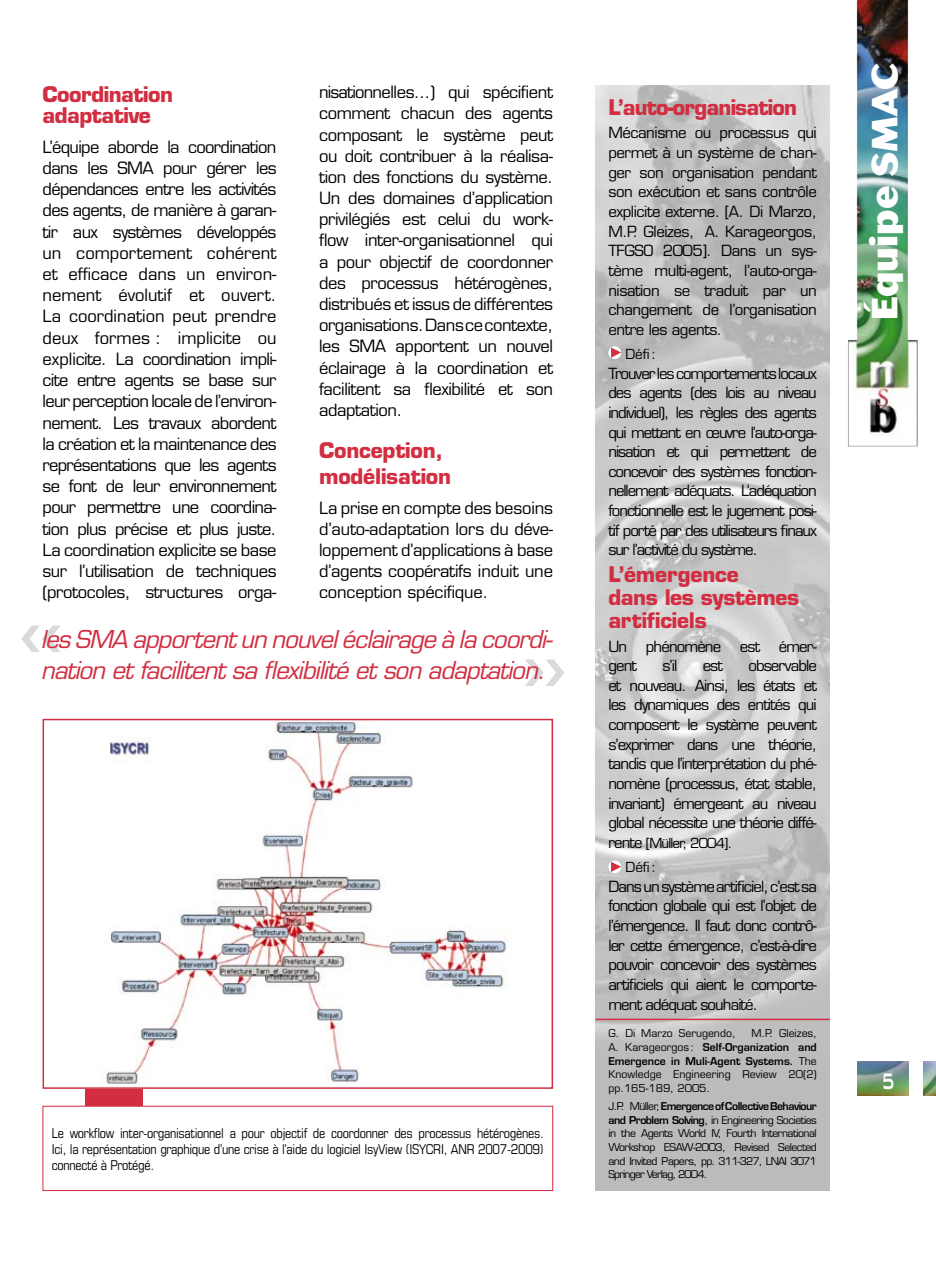
<style>
.page{position:relative;width:936px;height:1276px;background:#fff}
.page>*{position:absolute;margin:0;border:0;box-sizing:border-box;transform-origin:0 0}
.t1{font:500 90px "Bank Gothic BT";color:#d9dadb}
.t2{font:800 36px "Cosmos";color:#fff}
.t3{font:italic 24px/31.5px "Eurostile";letter-spacing:-.04em;color:#d22d40}
.t4{font:700 21px/22.6px "Eurostile";letter-spacing:-.02em;color:#d22d40}
.t5{font:700 21px "Eurostile";letter-spacing:-.04em;color:#d22d40}
.t6{font:16.5px/21.1px "Eurostile";letter-spacing:-.025em;color:#000;text-align:justify}
.t7{font:15px/19.6px "Eurostile";letter-spacing:-.06em;color:#000;text-align:justify}
.t8{font:condensed 13.5px/16.2px "Eurostile";letter-spacing:-.02em;color:#000;text-align:justify}
.t9{font:13.5px/23.9px "Eurostile";letter-spacing:-.06em;color:#000}
.t10{font:10.5px/13.6px "Eurostile";color:#000;text-align:justify}
.s1{font-size:15px}
.s2{font-weight:600}
</style>
<div class="page">
<img style="left:923px;top:1061px;width:12px;height:34px">
<img style="left:857px;top:1061px;width:51px;height:34px">
<img style="left:848px;top:0;width:69px;height:446px">
<div style="left:85px;top:961px;width:58px;height:218px;background:#d22d40"></div>
<div style="left:43px;top:1106px;width:509px;height:84px;background:#fff"></div>
<div style="left:43px;top:1106px;width:510px;height:85px;border:1px solid #d22d40"></div>
<img style="left:85px;top:722px;width:421px;height:364px">
<div style="left:43px;top:719px;width:510px;height:370px;border:2px solid #d22d40"></div>
<img style="left:596px;top:85px;width:233px;height:1106px">
<svg style="left:608px;top:860px;width:13px;height:13px"></svg>
<svg style="left:611px;top:862px;width:10px;height:10px"></svg>
<svg style="left:608px;top:346px;width:13px;height:13px"></svg>
<svg style="left:611px;top:347px;width:10px;height:11px"></svg>
<hr style="left:595px;top:1018px;width:234px;height:2px;background:#d22d40">
<svg style="left:883px;top:1073px;width:10px;height:16px"></svg>
<p class="t4" style="left:43px;top:83px;width:132px;line-height:21.1px">Coordination adaptative</p>
<p class="t6" style="left:43px;top:136px;width:235px">L’équipe aborde la coordination dans les SMA pour gérer les dépendances entre les activités des agents, de manière à garan&shy;tir aux systèmes développés un comportement cohérent et efficace dans un environ&shy;nement évolutif et ouvert.<br>La coordination peut prendre deux formes : implicite ou explicite. La coordination impli&shy;cite entre agents se base sur leur perception locale de l’environ&shy;nement. Les travaux abordent la création et la maintenance des représentations que les agents se font de leur environnement pour permettre une coordina&shy;tion plus précise et plus juste.<br>La coordination explicite se base sur l’utilisation de techniques (protocoles, structures orga-</p>
<p class="t6" style="left:319px;top:82px;width:235px">nisationnelles...) qui spécifient comment chacun des agents composant le système peut ou doit contribuer à la réalisa&shy;tion des fonctions du système.<br>Un des domaines d’application privilégiés est celui du work&shy;flow inter-organisationnel qui a pour objectif de coordonner des processus hétérogènes, distribués et issus de différentes organisations. Dans ce contexte, les SMA apportent un nouvel éclairage à la coordination et facilitent sa flexibilité et son adaptation.</p>
<p class="t4" style="left:319px;top:438px;width:133px;line-height:25.5px">Conception, modélisation</p>
<p class="t6" style="left:319px;top:497px;width:235px">La prise en compte des besoins d’auto-adaptation lors du déve&shy;loppement d’applications à base d’agents coopératifs induit une conception spécifique.</p>
<h1 class="t1" style="left:16px;top:586px;width:52px">«</h1>
<h3 class="t3" style="left:41px;top:623px;width:513px">les SMA apportent un nouvel éclairage à la coordi&shy;nation et facilitent sa flexibilité et son adaptation.</h3>
<h1 class="t1" style="left:519px;top:620px;width:52px">»</h1>
<p class="t8" style="left:52px;top:1124px;width:493px">Le workflow inter-organisationnel a pour objectif de coordonner des processus hétérogènes.<br>Ici, la représentation graphique d’une crise à l’aide du logiciel IsyView (ISYCRI, ANR 2007-2009) connecté à Protégé.</p>
<p class="t5" style="left:608px;top:94px;width:190px">L’auto-organisation</p>
<p class="t7" style="left:608px;top:123px;width:210px">Mécanisme ou processus qui permet à un système de chan&shy;ger son organisation pendant son exécution et sans contrôle explicite externe. [A. Di Marzo, M.P. Gleizes, A. Karageorgos, TFGSO 2005]. Dans un sys&shy;tème multi-agent, l’auto-orga&shy;nisation se traduit par un changement de l’organisation entre les agents.</p>
<p class="t9" style="left:625px;top:342px;width:32px">Défi:</p>
<p class="t7" style="left:608px;top:363px;width:210px">Trouver les comportements locaux des agents (des lois au niveau individuel), les règles des agents qui mettent en œuvre l’auto-orga&shy;nisation et qui permettent de concevoir des systèmes fonction&shy;nellement adéquats. L’adéquation fonctionnelle est le jugement posi&shy;tif porté par des utilisateurs finaux sur l’activité du système.</p>
<p class="t4" style="left:608px;top:563px;width:192px">L’émergence<br>dans les systèmes artificiels</p>
<p class="t7" style="left:608px;top:636px;width:210px">Un phénomène est émer&shy;gent</p>
<p class="t7" style="left:608px;top:656px;width:210px;text-indent:140px">observable et nouveau. Ainsi, les états et les dynamiques des entités qui composent le système peuvent s’exprimer dans une théorie, tandis que l’interprétation du phé&shy;nomène (processus, état stable, invariant) émergeant au niveau global nécessite une théorie diffé-</p>
<p class="t9" style="left:625px;top:831px;width:108px;text-indent:-17px"><span class="s1">rente</span> [Müller, 2004].<br>Défi:</p>
<p class="t7" style="left:608px;top:876px;width:210px">Dans un système artificiel, c’est sa fonction globale qui est l’objet de l’émergence. Il faut donc contrô&shy;ler cette émergence, c’est-à-dire pouvoir concevoir des systèmes artificiels qui aient le comporte&shy;ment adéquat souhaité.</p>
<p class="t10" style="left:608px;top:1026px;width:129px">G. Di Marzo Serugendo,</p>
<p class="t7" style="left:662px;top:656px;width:16px">s’il</p>
<p class="t7" style="left:702px;top:656px;width:22px">est</p>
<p class="t10" style="left:608px;top:1026px;width:210px;text-indent:143px">M.P. Gleizes, A. Karageorgos: <span class="s2">Self-Organization and Emergence in Muli-Agent Systems.</span> The Knowledge Engineering Review 20(2) pp.165-189, 2005.</p>
<p class="t10" style="left:608px;top:1099px;width:210px">J.P. Müller, <span class="s2">Emergence of Collective Behaviour and Problem Solving</span>, in Engineering Societies in the Agents World IV, Fourth International Workshop ESAW-2003, Revised Selected and Invited Papers, pp. 311-327, LNAI 3071<br>Springer Verlag, 2004.</p>
<h2 class="t2" style="left:863px;top:320px;width:258px;rotate:-90deg">Équipe SMAC</h2>
</div>
